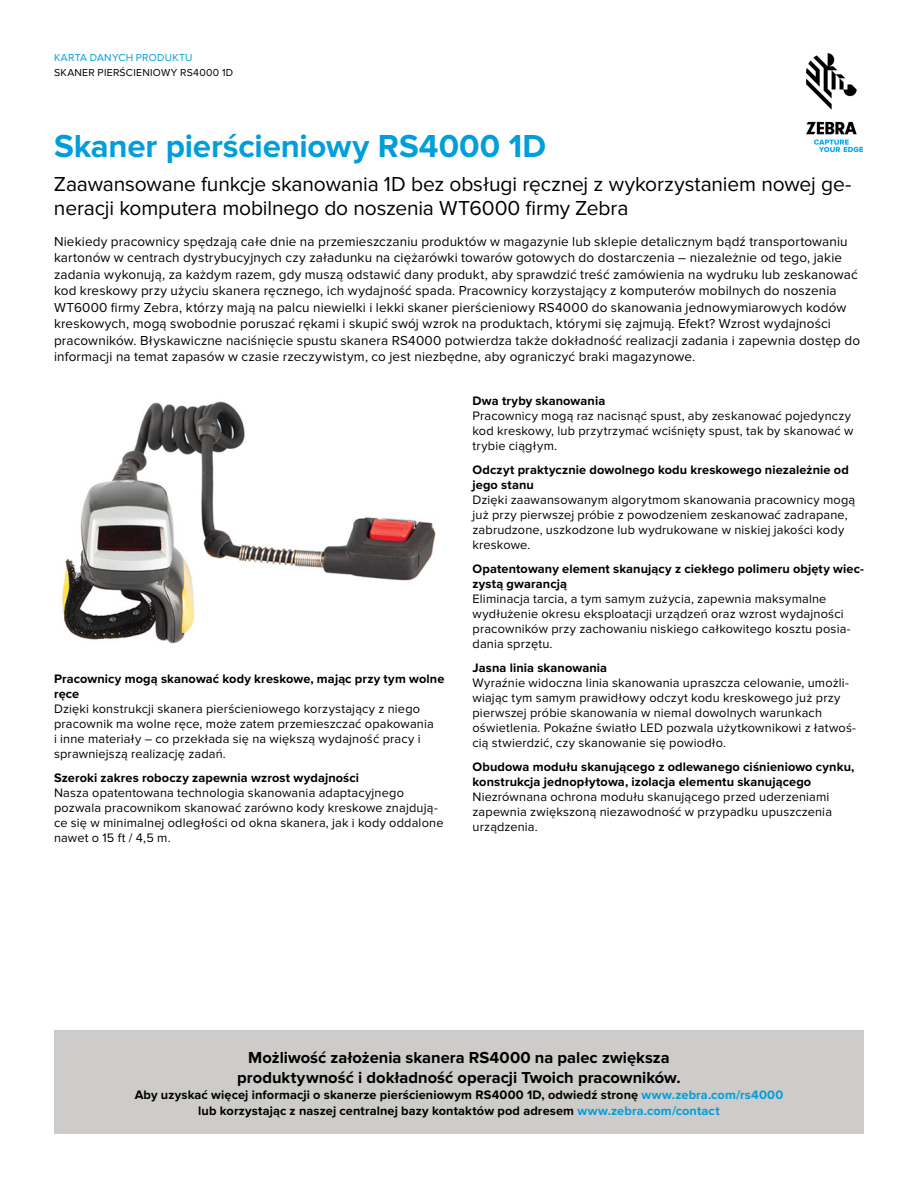
<style>
.page{position:relative;width:918px;height:1188px;background:#fff}
.page>*{position:absolute;margin:0;border:0;box-sizing:border-box;transform-origin:0 0}
.t1{font:700 33px "Proxima Nova";letter-spacing:-.005em;color:#009edb}
.t2{font:21px/24px "Proxima Nova";letter-spacing:-.01em;color:#000}
.t3{font:700 16.5px/20.2px "Proxima Nova";color:#000;text-align:center}
.t4{font:13.5px/16.5px "Proxima Nova";letter-spacing:.01em;color:#000}
.t5{font:12.75px/15px "Proxima Nova";letter-spacing:.015em;color:#000}
.t6{font:700 12.75px/15px "Proxima Nova";letter-spacing:.01em;color:#000}
.t7{font:10.5px "Proxima Nova";letter-spacing:.03em;color:#000}
.t8{font:10.5px "Proxima Nova";letter-spacing:.025em;color:#009edb}
.s1{color:#009edb}
</style>
<div class="page">
<img style="left:806px;top:54px;width:56px;height:97px">
<div style="left:54px;top:1031px;width:810px;height:103px;background:#cdccca"></div>
<img style="left:61px;top:401px;width:375px;height:243px">
<p class="t8" style="left:54px;top:52px;width:140px">KARTA DANYCH PRODUKTU</p>
<p class="t7" style="left:54px;top:66px;width:181px">SKANER PIERŚCIENIOWY RS4000 1D</p>
<h1 class="t1" style="left:54px;top:127px;width:494px">Skaner pierścieniowy RS4000 1D</h1>
<h2 class="t2" style="left:54px;top:173px;width:799px">Zaawansowane funkcje skanowania 1D bez obsługi ręcznej z wykorzystaniem nowej ge&shy;neracji komputera mobilnego do noszenia WT6000 firmy Zebra</h2>
<p class="t4" style="left:54px;top:233px;width:808px">Niekiedy pracownicy spędzają całe dnie na przemieszczaniu produktów w magazynie lub sklepie detalicznym bądź transportowaniu kartonów w centrach dystrybucyjnych czy załadunku na ciężarówki towarów gotowych do dostarczenia – niezależnie od tego, jakie zadania wykonują, za każdym razem, gdy muszą odstawić dany produkt, aby sprawdzić treść zamówienia na wydruku lub zeskanować kod kreskowy przy użyciu skanera ręcznego, ich wydajność spada. Pracownicy korzystający z komputerów mobilnych do noszenia WT6000 firmy Zebra, którzy mają na palcu niewielki i lekki skaner pierścieniowy RS4000 do skanowania jednowymiarowych kodów kreskowych, mogą swobodnie poruszać rękami i skupić swój wzrok na produktach, którymi się zajmują. Efekt? Wzrost wydajności pracowników. Błyskawiczne naciśnięcie spustu skanera RS4000 potwierdza także dokładność realizacji zadania i zapewnia dostęp do informacji na temat zapasów w czasie rzeczywistym, co jest niezbędne, aby ograniczyć braki magazynowe.</p>
<p class="t6" style="left:54px;top:672px;width:392px">Pracownicy mogą skanować kody kreskowe, mając przy tym wolne ręce</p>
<p class="t5" style="left:54px;top:702px;width:381px">Dzięki konstrukcji skanera pierścieniowego korzystający z niego pracownik ma wolne ręce, może zatem przemieszczać opakowania i inne materiały – co przekłada się na większą wydajność pracy i sprawniejszą realizację zadań.</p>
<p class="t6" style="left:54px;top:771px;width:307px">Szeroki zakres roboczy zapewnia wzrost wydajności</p>
<p class="t5" style="left:54px;top:786px;width:391px">Nasza opatentowana technologia skanowania adaptacyjnego pozwala pracownikom skanować zarówno kody kreskowe znajdują&shy;ce się w minimalnej odległości od okna skanera, jak i kody oddalone nawet o 15 ft / 4,5 m.</p>
<p class="t6" style="left:472px;top:393px;width:134px">Dwa tryby skanowania</p>
<p class="t5" style="left:472px;top:408px;width:382px">Pracownicy mogą raz nacisnąć spust, aby zeskanować pojedynczy kod kreskowy, lub przytrzymać wciśnięty spust, tak by skanować w trybie ciągłym.</p>
<p class="t6" style="left:472px;top:462px;width:378px">Odczyt praktycznie dowolnego kodu kreskowego niezależnie od jego stanu</p>
<p class="t5" style="left:472px;top:492px;width:384px">Dzięki zaawansowanym algorytmom skanowania pracownicy mogą już przy pierwszej próbie z powodzeniem zeskanować zadrapane, zabrudzone, uszkodzone lub wydrukowane w niskiej jakości kody kreskowe.</p>
<p class="t6" style="left:472px;top:561px;width:393px">Opatentowany element skanujący z ciekłego polimeru objęty wiec&shy;zystą gwarancją</p>
<p class="t5" style="left:472px;top:591px;width:380px">Eliminacja tarcia, a tym samym zużycia, zapewnia maksymalne wydłużenie okresu eksploatacji urządzeń oraz wzrost wydajności pracowników przy zachowaniu niskiego całkowitego kosztu posia&shy;dania sprzętu.</p>
<p class="t6" style="left:472px;top:660px;width:136px">Jasna linia skanowania</p>
<p class="t5" style="left:472px;top:675px;width:385px">Wyraźnie widoczna linia skanowania upraszcza celowanie, umożli&shy;wiając tym samym prawidłowy odczyt kodu kreskowego już przy pierwszej próbie skanowania w niemal dowolnych warunkach oświetlenia. Pokaźne światło LED pozwala użytkownikowi z łatwoś&shy;cią stwierdzić, czy skanowanie się powiodło.</p>
<p class="t6" style="left:472px;top:759px;width:384px">Obudowa modułu skanującego z odlewanego ciśnieniowo cynku, konstrukcja jednopłytowa, izolacja elementu skanującego</p>
<p class="t5" style="left:472px;top:789px;width:361px">Niezrównana ochrona modułu skanującego przed uderzeniami zapewnia zwiększoną niezawodność w przypadku upuszczenia urządzenia.</p>
<p class="t3" style="left:237px;top:1048px;width:445px">Możliwość założenia skanera RS4000 na palec zwiększa produktywność i dokładność operacji Twoich pracowników.</p>
<p class="t6" style="left:135px;top:1087px;width:650px;line-height:15.8px;text-align:center">Aby uzyskać więcej informacji o skanerze pierścieniowym RS4000 1D, odwiedź stronę <span class="s1">www.zebra.com/rs4000 </span>lub korzystając z naszej centralnej bazy kontaktów pod adresem <span class="s1">www.zebra.com/contact</span></p>
</div>
